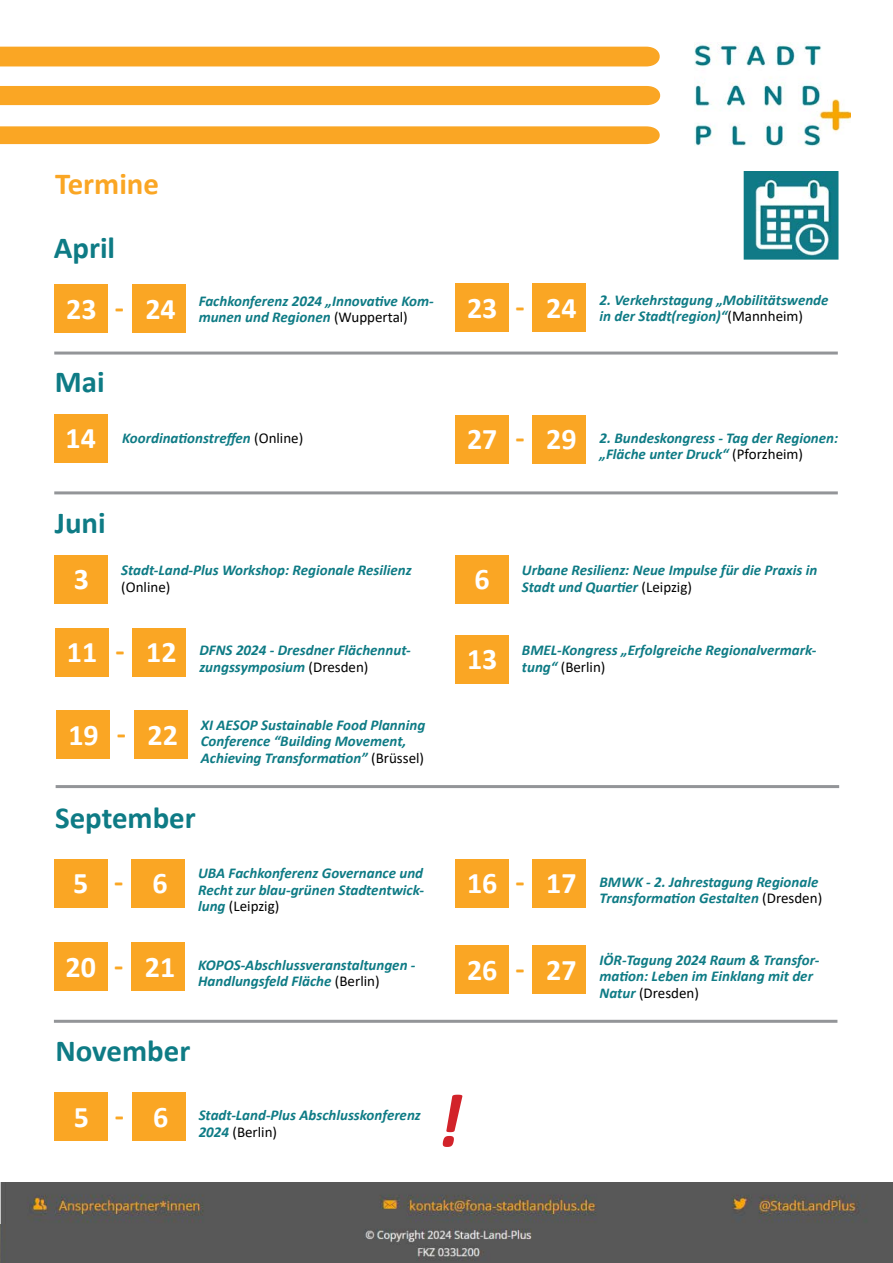
<style>
.page{position:relative;width:893px;height:1263px;background:#fff}
.page>*{position:absolute;margin:0;border:0;box-sizing:border-box;transform-origin:0 0}
.t1{font:italic 700 76.5px "Calibri";color:#d2232a}
.t2{font:700 30.6px "Calibri";color:#0e7b85}
.t3{font:700 30.6px "Calibri";color:#faa624}
.t4{font:700 30px "Calibri";color:#fff}
.t5{font:700 30px "Calibri";color:#faa624}
.t6{font:italic 700 15px/16.5px "Calibri";color:#0e7b85}
.s1{font-weight:400;font-style:normal;color:#000}
.s2{font-style:normal;font-size:30px;color:#fff}
.s3{color:#faa624}
</style>
<div class="page">
<img style="left:694px;top:44px;width:156px;height:102px">
<div style="left:0;top:47px;width:660px;height:19px;background:#faa624"></div>
<div style="left:0;top:86px;width:661px;height:19px;background:#faa624"></div>
<div style="left:0;top:126px;width:660px;height:18px;background:#faa624"></div>
<img style="left:747px;top:174px;width:88px;height:83px">
<div style="left:744px;top:171px;width:94px;height:89px;border:2px solid #0e7b85"></div>
<div style="left:0;top:1223px;width:893px;height:40px;background:#585858"></div>
<div style="left:54px;top:414px;width:53px;height:49px;background:#faa624"></div>
<div style="left:455px;top:415px;width:54px;height:49px;background:#faa624"></div>
<div style="left:533px;top:415px;width:53px;height:49px;background:#faa624"></div>
<hr style="left:54px;top:352px;width:784px;height:3px;background:#939598">
<div style="left:54px;top:555px;width:54px;height:48px;background:#faa624"></div>
<hr style="left:54px;top:491px;width:784px;height:3px;background:#939598">
<div style="left:54px;top:284px;width:54px;height:49px;background:#faa624"></div>
<div style="left:132px;top:284px;width:53px;height:49px;background:#faa624"></div>
<img style="left:0;top:1183px;width:893px;height:40px">
<div style="left:455px;top:284px;width:54px;height:48px;background:#faa624"></div>
<div style="left:533px;top:284px;width:53px;height:48px;background:#faa624"></div>
<div style="left:455px;top:555px;width:54px;height:49px;background:#faa624"></div>
<div style="left:55px;top:628px;width:54px;height:48px;background:#faa624"></div>
<div style="left:133px;top:628px;width:53px;height:48px;background:#faa624"></div>
<div style="left:56px;top:711px;width:54px;height:48px;background:#faa624"></div>
<div style="left:134px;top:711px;width:54px;height:48px;background:#faa624"></div>
<div style="left:54px;top:942px;width:53px;height:49px;background:#faa624"></div>
<div style="left:131px;top:942px;width:54px;height:49px;background:#faa624"></div>
<hr style="left:56px;top:785px;width:783px;height:3px;background:#939598">
<div style="left:455px;top:859px;width:54px;height:49px;background:#faa624"></div>
<div style="left:533px;top:859px;width:53px;height:49px;background:#faa624"></div>
<div style="left:455px;top:635px;width:54px;height:48px;background:#faa624"></div>
<div style="left:54px;top:859px;width:53px;height:49px;background:#faa624"></div>
<div style="left:131px;top:859px;width:54px;height:49px;background:#faa624"></div>
<hr style="left:54px;top:1020px;width:783px;height:3px;background:#939598">
<div style="left:54px;top:1093px;width:54px;height:48px;background:#faa624"></div>
<div style="left:132px;top:1093px;width:53px;height:48px;background:#faa624"></div>
<div style="left:455px;top:945px;width:54px;height:49px;background:#faa624"></div>
<div style="left:533px;top:945px;width:53px;height:49px;background:#faa624"></div>
<h2 class="t3" style="left:55px;top:162px;width:106px">Termine</h2>
<h2 class="t2" style="left:54px;top:226px;width:63px">April</h2>
<p class="t6" style="left:199px;top:292px;width:237px">Fachkonferenz 2024 „Innovative Kom-</p>
<h3 class="t4" style="left:66px;top:287px;width:32px">23</h3>
<p class="t6" style="left:145px;top:308px;width:264px"><sup>24</sup> munen und Regionen <span class="s1">(Wuppertal)</span></p>
<h3 class="t5" style="left:115px;top:285px;width:11px">-</h3>
<p class="t6" style="left:599px;top:291px;width:231px">2. Verkehrstagung „Mobilitätswende</p>
<h3 class="t4" style="left:467px;top:287px;width:32px">23</h3>
<p class="t6" style="left:546px;top:307px;width:258px"><sup>24</sup> in der Stadt(region)“<span class="s1">(Mannheim)</span></p>
<h3 class="t5" style="left:516px;top:284px;width:11px">-</h3>
<h2 class="t2" style="left:55px;top:361px;width:51px">Mai</h2>
<p class="t6" style="left:66px;top:429px;width:239px"><span class="s2">14</span> Koordinationstreffen <span class="s1">(Online)</span></p>
<p class="t6" style="left:599px;top:429px;width:240px">2. Bundeskongress - Tag der Regionen: „Fläche unter Druck“ <span class="s1">(Pforzheim)</span></p>
<h3 class="t4" style="left:467px;top:418px;width:111px">27 <span class="s3">-</span> 29</h3>
<h2 class="t2" style="left:55px;top:501px;width:53px">Juni</h2>
<p class="t6" style="left:74px;top:561px;width:339px;text-indent:47px">Stadt-Land-Plus Workshop: Regionale Resilienz<br><sup>3</sup> <span class="s1">(Online)</span></p>
<p class="t6" style="left:475px;top:561px;width:344px;text-indent:47px">Urbane Resilienz: Neue Impulse für die Praxis in<br><sup>6</sup> Stadt und Quartier <span class="s1">(Leipzig)</span></p>
<h3 class="t4" style="left:67px;top:631px;width:111px">11 <span class="s3">-</span> 12</h3>
<p class="t6" style="left:199px;top:641px;width:213px">DFNS 2024 - Dresdner Flächennut&shy;zungssymposium <span class="s1">(Dresden)</span></p>
<p class="t6" style="left:467px;top:641px;width:351px;text-indent:55px">BMEL-Kongress „Erfolgreiche Regionalvermark-<br><sup>13</sup> tung“ <span class="s1">(Berlin)</span></p>
<h3 class="t4" style="left:68px;top:714px;width:111px">19 <span class="s3">-</span> 22</h3>
<p class="t6" style="left:201px;top:716px;width:226px">XI AESOP Sustainable Food Planning<br>Conference “Building Movement,<br>Achieving Transformation” <span class="s1">(Brüssel)</span></p>
<h2 class="t2" style="left:55px;top:796px;width:142px">September</h2>
<h3 class="t4" style="left:73px;top:862px;width:96px">5<span class="s3">-</span>6</h3>
<h3 class="t4" style="left:66px;top:946px;width:111px">20 <span class="s3">-</span> 21</h3>
<p class="t6" style="left:198px;top:864px;width:227px;text-align:justify">UBA Fachkonferenz Governance und Recht zur blau-grünen Stadtentwick&shy;lung <span class="s1">(Leipzig)</span></p>
<p class="t6" style="left:198px;top:956px;width:219px">KOPOS-Abschlussveranstaltungen -<br>Handlungsfeld Fläche <span class="s1">(Berlin)</span></p>
<h3 class="t4" style="left:467px;top:862px;width:111px">16 <span class="s3">-</span> 17</h3>
<h3 class="t4" style="left:467px;top:949px;width:111px">26 <span class="s3">-</span> 27</h3>
<h2 class="t2" style="left:55px;top:1029px;width:136px">November</h2>
<h3 class="t4" style="left:74px;top:1096px;width:96px">5<span class="s3">-</span>6</h3>
<p class="t6" style="left:199px;top:1106px;width:224px">Stadt-Land-Plus Abschlusskonferenz<br>2024 <span class="s1">(Berlin)</span></p>
<h1 class="t1" style="left:437px;top:1067px;width:26px">!</h1>
<p class="t6" style="left:599px;top:873px;width:224px">BMWK - 2. Jahrestagung Regionale<br>Transformation Gestalten <span class="s1">(Dresden)</span></p>
<p class="t6" style="left:599px;top:951px;width:221px">IÖR-Tagung 2024 Raum &amp; Transfor&shy;mation: Leben im Einklang mit der<br>Natur <span class="s1">(Dresden)</span></p>
</div>
